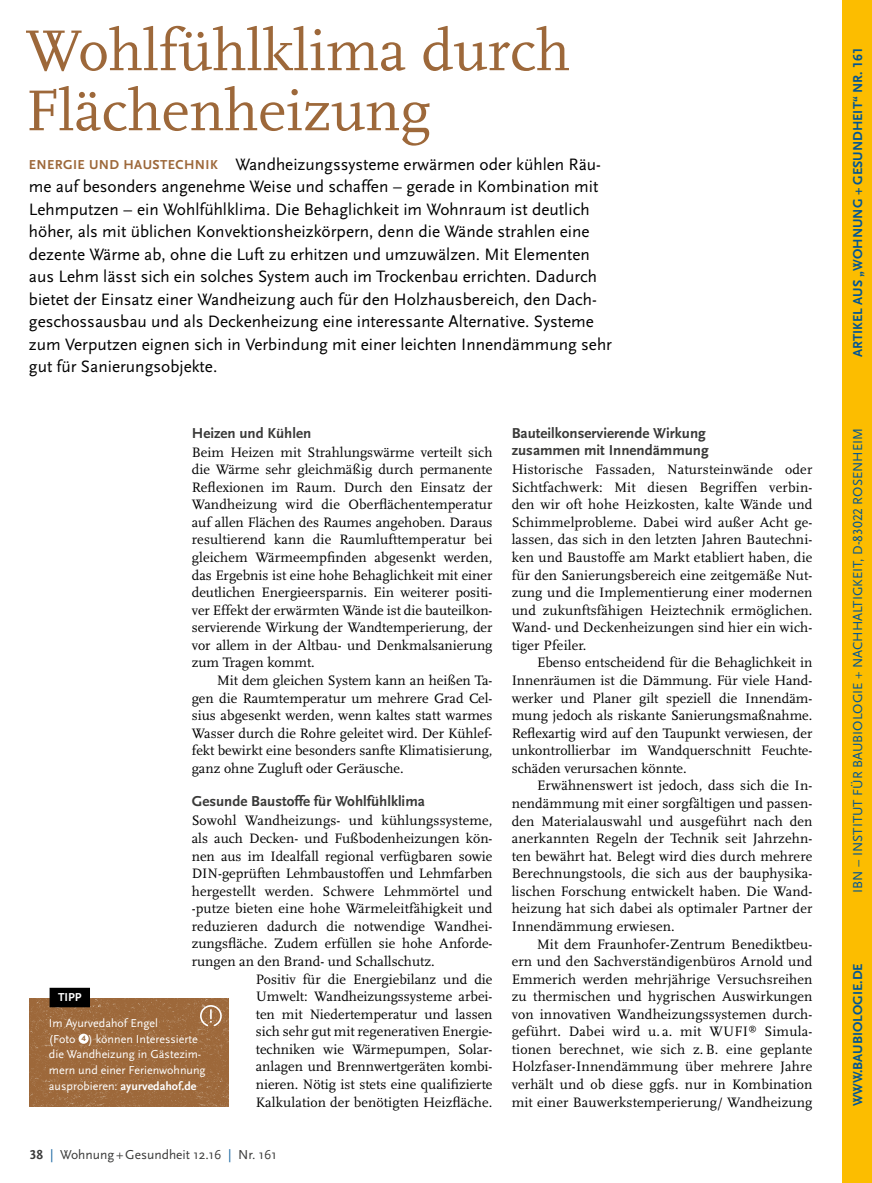
<style>
.page{position:relative;width:872px;height:1183px;background:#fff}
.page>*{position:absolute;margin:0;border:0;box-sizing:border-box;transform-origin:0 0}
.t1{font:60px/60px "Scala";color:#9d683a}
.t2{font:17.25px/22.5px "Scala Sans";color:#000}
.t3{font:700 15px/17.5px "Scala Sans";color:#3a3a39}
.t4{font:14.25px/17.5px "Scala";color:#000;text-align:justify}
.t5{font:13.5px "Scala Sans";color:#005595}
.t6{font:700 13.5px "Scala Sans";color:#005595}
.t7{font:13.5px "Scala Sans";color:#3a3a39}
.t8{font:12px/15.8px "Scala Sans";color:#fff}
.t9{font:700 12px "Scala Sans";color:#fff}
.s1{font-weight:700;font-size:13.5px;color:#9d683a}
.s2{font-family:"Scala Sans Caps";font-weight:700;font-size:8.1px;color:#9d683a}
.s3{font-weight:700}
.s4{font-family:"Scala Sans Caps";font-weight:700}
.s5{font-family:"Scala Sans Caps";color:#13629f}
.s6{font-family:"Scala Sans Caps"}
</style>
<div class="page">
<img style="left:30px;top:998px;width:198px;height:107px">
<div style="left:79px;top:1033px;width:10px;height:10px;background:#fff;border-radius:50%"></div>
<div style="left:50px;top:987px;width:40px;height:19px;background:#000"></div>
<svg style="left:199px;top:1003px;width:24px;height:24px"></svg>
<div style="left:842px;top:0;width:30px;height:1182px;background:#fcbd00"></div>
<h1 class="t1" style="left:26px;top:22px;width:546px">Wohlfühlklima durch<br>Flächenheizung</h1>
<p class="t2" style="left:29px;top:153px;width:584px"><span class="s1">ENERGIE UND HAUSTECHNIK</span> Wandheizungssysteme erwärmen oder kühlen Räu&shy;me auf besonders angenehme Weise und schaffen – gerade in Kombination mit Lehmputzen – ein Wohlfühlklima. Die Behaglichkeit im Wohnraum ist deutlich höher, als mit üblichen Konvektionsheizkörpern, denn die Wände strahlen eine dezente Wärme ab, ohne die Luft zu erhitzen und umzuwälzen. Mit Elementen aus Lehm lässt sich ein solches System auch im Trockenbau errichten. Dadurch bietet der Einsatz einer Wandheizung auch für den Holzhausbereich, den Dach&shy;geschossausbau und als Deckenheizung eine interessante Alternative. Systeme zum Verputzen eignen sich in Verbindung mit einer leichten Innendämmung sehr gut für Sanierungsobjekte.</p>
<p class="t3" style="left:192px;top:424px;width:121px">Heizen und Kühlen</p>
<p class="t4" style="left:192px;top:443px;width:302px">Beim Heizen mit Strahlungswärme verteilt sich die Wärme sehr gleichmäßig durch permanente Reflexionen im Raum. Durch den Einsatz der Wandheizung wird die Oberflächentemperatur auf allen Flächen des Raumes angehoben. Daraus resultierend kann die Raumlufttemperatur bei gleichem Wärmeempfinden abgesenkt werden, das Ergebnis ist eine hohe Behaglichkeit mit einer deutlichen Energieersparnis. Ein weiterer positi&shy;ver Effekt der erwärmten Wände ist die bauteilkon&shy;servierende Wirkung der Wandtemperierung, der vor allem in der Altbau- und Denkmalsanierung zum Tragen kommt.</p>
<p class="t4" style="left:192px;top:671px;width:302px;text-indent:26px">Mit dem gleichen System kann an heißen Ta&shy;gen die Raumtemperatur um mehrere Grad Cel&shy;sius abgesenkt werden, wenn kaltes statt warmes Wasser durch die Rohre geleitet wird. Der Kühlef&shy;fekt bewirkt eine besonders sanfte Klimatisierung, ganz ohne Zugluft oder Geräusche.</p>
<p class="t3" style="left:192px;top:793px;width:235px">Gesunde Baustoffe für Wohlfühlklima</p>
<p class="t4" style="left:192px;top:812px;width:302px">Sowohl Wandheizungs- und kühlungssysteme,</p>
<p class="t4" style="left:192px;top:829px;width:302px">als auch Decken- und Fußbodenheizungen kön-</p>
<p class="t4" style="left:192px;top:847px;width:302px">nen aus im Idealfall regional verfügbaren sowie</p>
<p class="t4" style="left:192px;top:864px;width:302px">DIN-geprüften Lehmbaustoffen und Lehmfarben</p>
<p class="t4" style="left:192px;top:882px;width:302px">hergestellt werden. Schwere Lehmmörtel und</p>
<p class="t4" style="left:192px;top:899px;width:302px">-putze bieten eine hohe Wärmeleitfähigkeit und</p>
<p class="t4" style="left:192px;top:917px;width:302px">reduzieren dadurch die notwendige Wandhei-</p>
<p class="t4" style="left:192px;top:935px;width:302px">zungsfläche. Zudem erfüllen sie hohe Anforde-</p>
<p class="t4" style="left:192px;top:952px;width:244px">rungen an den Brand- und Schallschutz.</p>
<p class="t4" style="left:256px;top:970px;width:238px">Positiv für die Energiebilanz und die</p>
<p class="t4" style="left:256px;top:987px;width:238px">Umwelt: Wandheizungssysteme arbei-</p>
<p class="t4" style="left:256px;top:1005px;width:238px">ten mit Niedertemperatur und lassen</p>
<p class="t4" style="left:256px;top:1022px;width:238px">sich sehr gut mit regenerativen Energie-</p>
<p class="t4" style="left:256px;top:1040px;width:237px">techniken wie Wärmepumpen, Solar-</p>
<p class="t4" style="left:256px;top:1057px;width:238px">anlagen und Brennwertgeräten kombi-</p>
<p class="t4" style="left:256px;top:1075px;width:238px">nieren. Nötig ist stets eine qualifizierte</p>
<p class="t4" style="left:256px;top:1093px;width:238px">Kalkulation der benötigten Heizfläche.</p>
<p class="t9" style="left:58px;top:990px;width:25px">TIPP</p>
<p class="t8" style="left:49px;top:1014px;width:158px">Im Ayurvedahof Engel<br>(Foto <span class="s2">4</span> ) können Interessierte die Wandheizung in Gästezim&shy;mern und einer Ferienwohnung ausprobieren: <span class="s3">ayurvedahof.de</span></p>
<p class="t7" style="left:30px;top:1147px;width:248px"><span class="s4">38</span> <span class="s5">|</span> Wohnung + Gesundheit 12.16 <span class="s5">|</span> Nr. 161</p>
<p class="t3" style="left:511px;top:424px;width:199px">Bauteilkonservierende Wirkung zusammen mit Innendämmung</p>
<p class="t4" style="left:511px;top:461px;width:302px">Historische Fassaden, Natursteinwände oder Sichtfachwerk: Mit diesen Begriffen verbin&shy;den wir oft hohe Heizkosten, kalte Wände und Schimmelprobleme. Dabei wird außer Acht ge&shy;lassen, das sich in den letzten Jahren Bautechni&shy;ken und Baustoffe am Markt etabliert haben, die für den Sanierungsbereich eine zeitgemäße Nut&shy;zung und die Implementierung einer modernen und zukunftsfähigen Heiztechnik ermöglichen.<br>Wand- und Deckenheizungen sind hier ein wich&shy;tiger Pfeiler.</p>
<p class="t4" style="left:511px;top:654px;width:302px;text-indent:26px">Ebenso entscheidend für die Behaglichkeit in Innenräumen ist die Dämmung. Für viele Hand&shy;werker und Planer gilt speziell die Innendäm&shy;mung jedoch als riskante Sanierungsmaßnahme.<br>Reflexartig wird auf den Taupunkt verwiesen, der unkontrollierbar im Wandquerschnitt Feuchte&shy;schäden verursachen könnte.</p>
<p class="t4" style="left:511px;top:777px;width:302px;text-indent:26px">Erwähnenswert ist jedoch, dass sich die In&shy;nendämmung mit einer sorgfältigen und passen&shy;den Materialauswahl und ausgeführt nach den anerkannten Regeln der Technik seit Jahrzehn&shy;ten bewährt hat. Belegt wird dies durch mehrere Berechnungstools, die sich aus der bauphysika&shy;lischen Forschung entwickelt haben. Die Wand&shy;heizung hat sich dabei als optimaler Partner der Innendämmung erwiesen.</p>
<p class="t4" style="left:511px;top:935px;width:302px;text-indent:26px">Mit dem Fraunhofer-Zentrum Benediktbeu&shy;ern und den Sachverständigenbüros Arnold und Emmerich werden mehrjährige Versuchsreihen zu thermischen und hygrischen Auswirkungen von innovativen Wandheizungssystemen durch&shy;geführt. Dabei wird u. a. mit WUFI<sup>®</sup> Simula&shy;tionen berechnet, wie sich z.B. eine geplante Holzfaser-Innendämmung über mehrere Jahre verhält und ob diese ggfs. nur in Kombination mit einer Bauwerkstemperierung/ Wandheizung</p>
<p class="t6" style="left:850px;top:357px;width:311px;rotate:-90deg">ARTIKEL AUS „WOHNUNG + GESUNDHEIT“ NR. <span class="s6">161</span></p>
<p class="t5" style="left:850px;top:892px;width:466px;rotate:-90deg">IBN – INSTITUT FÜR BAUBIOLOGIE + NACHHALTIGKEIT, D-<span class="s6">83022</span> ROSENHEIM</p>
<p class="t6" style="left:850px;top:1106px;width:144px;rotate:-90deg">WWW.BAUBIOLOGIE.DE</p>
</div>
